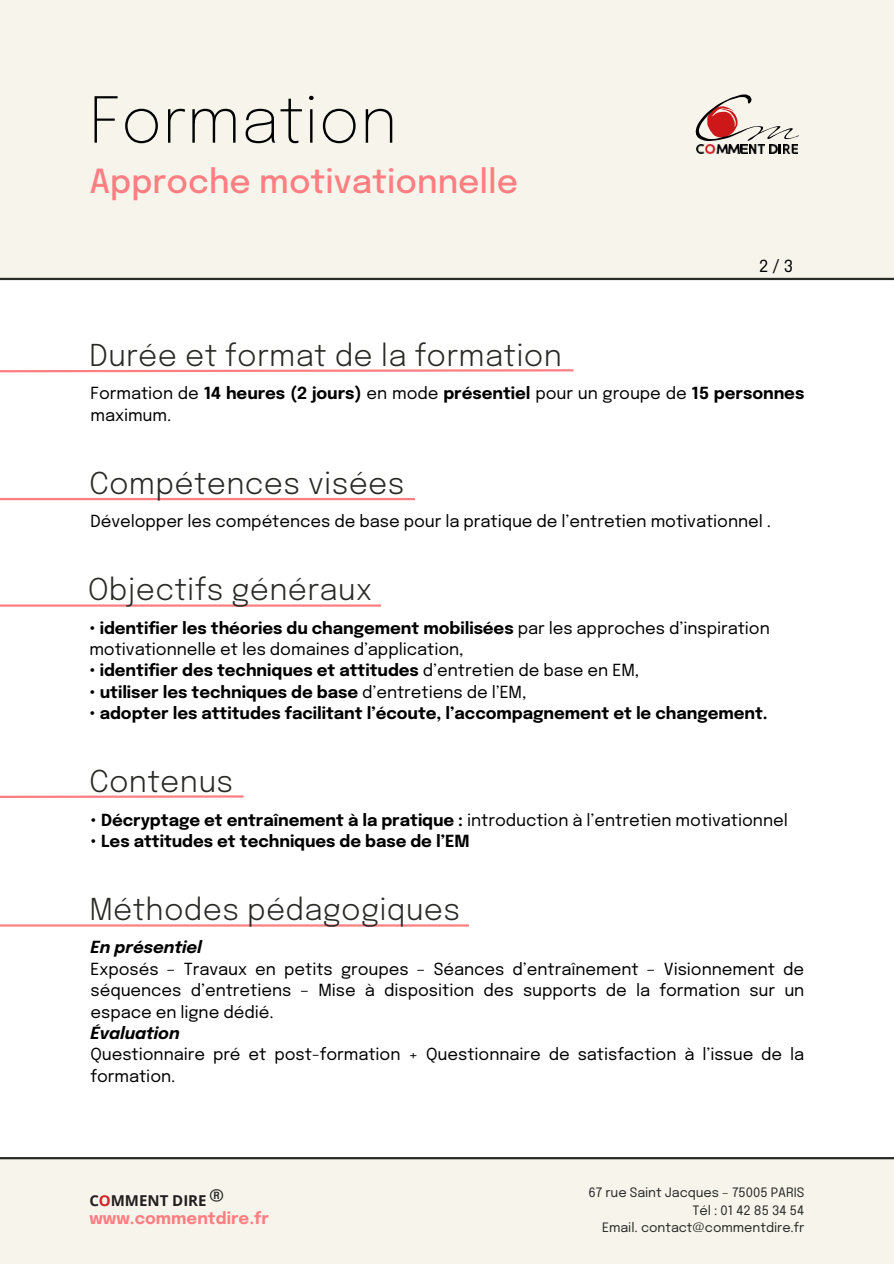
<style>
.page{position:relative;width:894px;height:1264px;background:#fff}
.page>*{position:absolute;margin:0;border:0;box-sizing:border-box;transform-origin:0 0}
.t1{font:200 63px "Epilogue";color:#000}
.t2{font:500 33px "Epilogue";color:#ff7e82}
.t3{font:300 30px "Epilogue";letter-spacing:.01em;color:#292926}
.t4{font:700 25.5px "Epilogue";color:#292926}
.t5{font:16.5px/21.3px "Epilogue";letter-spacing:-.005em;color:#000}
.t6{font:700 16.5px "Epilogue";letter-spacing:-.005em;color:#000}
.t7{font:700 16.5px "Epilogue";color:#ff7e82}
.t8{font:700 15px "Open Sans";color:#231f20}
.t9{font:12.9px "Epilogue";letter-spacing:-.005em;color:#292926}
.s1{font-weight:700}
.s2{font-weight:400}
.s3{font-weight:700;font-style:italic}
.s4{color:#d2232a}
</style>
<div class="page">
<div style="left:0;top:0;width:893px;height:279px;background:#f6f4eb"></div>
<hr style="left:0;top:278px;width:893px;height:2px;background:#292926">
<div style="left:0;top:1159px;width:893px;height:104px;background:#f6f4eb"></div>
<hr style="left:0;top:1156px;width:893px;height:3px;background:#292926">
<svg style="left:695px;top:94px;width:103px;height:60px"></svg>
<img style="left:782px;top:144px;width:15px;height:10px">
<svg style="left:0;top:369px;width:574px;height:4px"></svg>
<hr style="left:0;top:498px;width:415px;height:2px;background:#ff7e82">
<hr style="left:0;top:604px;width:381px;height:2px;background:#ff7e82">
<svg style="left:0;top:795px;width:244px;height:3px"></svg>
<hr style="left:0;top:924px;width:468px;height:2px;background:#ff7e82">
<h1 class="t1" style="left:89px;top:93px;width:310px">Formation</h1>
<p class="t2" style="left:89px;top:167px;width:430px">Approche motivationnelle</p>
<h3 class="t3" style="left:89px;top:342px;width:474px">Durée et format de la formation</h3>
<h3 class="t5" style="left:759px;top:257px;width:36px">2/3</h3>
<h6 class="t5" style="left:90px;top:384px;width:715px">Formation de <span class="s1">14 heures (2 jours)</span> en mode <span class="s1">présentiel</span> pour un groupe de <span class="s1">15 personnes </span>maximum.</h6>
<h3 class="t3" style="left:89px;top:470px;width:316px">Compétences visées</h3>
<h6 class="t5" style="left:90px;top:512px;width:682px">Développer les compétences de base pour la pratique de l’entretien motivationnel .</h6>
<p class="t3" style="left:88px;top:576px;width:285px">Objectifs généraux</p>
<h6 class="t5" style="left:89px;top:618px;width:681px"><span class="s1">• identifier les théories du changement mobilisées</span> par les approches d’inspiration motivationnelle et les domaines d’application,</h6>
<h6 class="t6" style="left:89px;top:663px;width:551px">• identifier des techniques et attitudes <span class="s2">d’entretien de base en EM,</span></h6>
<h6 class="t6" style="left:89px;top:684px;width:438px">• utiliser les techniques de base <span class="s2">d’entretiens de l’EM,</span></h6>
<h6 class="t6" style="left:89px;top:706px;width:679px">• adopter les attitudes facilitant l’écoute, l’accompagnement et le changement.</h6>
<h5 class="t3" style="left:89px;top:768px;width:145px">Contenus</h5>
<h4 class="t6" style="left:90px;top:812px;width:698px">• Décryptage et entraînement à la pratique : <span class="s2">introduction à l’entretien motivationnel</span></h4>
<h4 class="t6" style="left:90px;top:834px;width:380px">• Les attitudes et techniques de base de l’EM</h4>
<p class="t3" style="left:89px;top:896px;width:372px">Méthodes pédagogiques</p>
<p class="t5" style="left:90px;top:938px;width:715px"><span class="s3">En présentiel<br></span>Exposés – Travaux en petits groupes – Séances d’entraînement – Visionnement de séquences d’entretiens – Mise à disposition des supports de la formation sur un espace en ligne dédié.<br><span class="s3">Évaluation<br></span>Questionnaire pré et post-formation + Questionnaire de satisfaction à l’issue de la formation.</p>
<h6 class="t4" style="left:209px;top:1187px;width:17px">®</h6>
<h3 class="t7" style="left:89px;top:1211px;width:181px">www.commentdire.fr</h3>
<h2 class="t8" style="left:89px;top:1190px;width:119px">C<span class="s4">O</span>MMENT DIRE</h2>
<h6 class="t9" style="left:588px;top:1187px;width:217px">67 rue Saint Jacques – 75005 PARIS</h6>
<h3 class="t9" style="left:692px;top:1204px;width:113px">Tél : 01 42 85 34 54</h3>
<h6 class="t9" style="left:602px;top:1221px;width:203px">Email. contact@commentdire.fr</h6>
</div>
